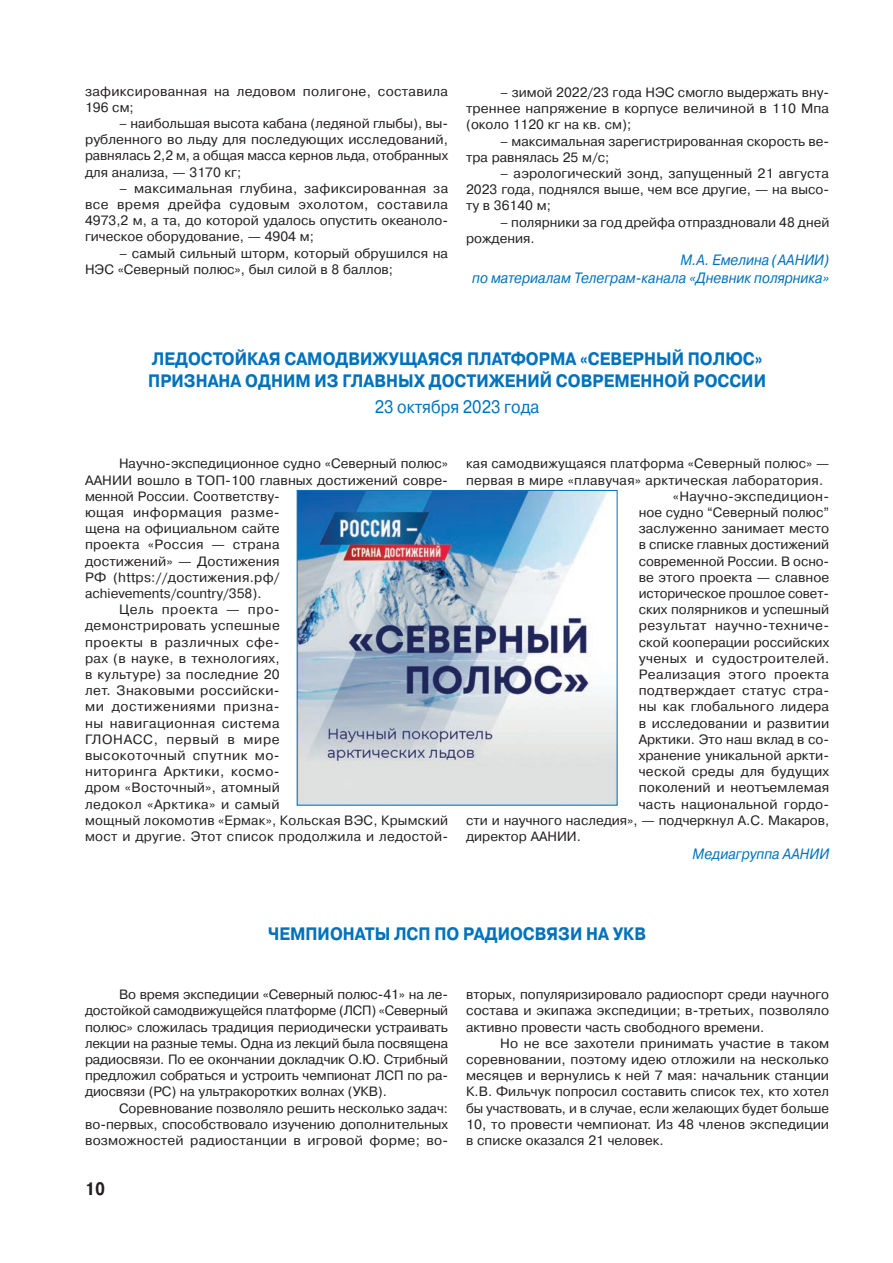
<style>
.page{position:relative;width:893px;height:1263px;background:#fff}
.page>*{position:absolute;margin:0;border:0;box-sizing:border-box;transform-origin:0 0}
.Заголовок_12_Прописн{font:700 18px/21.6px "Pragmatica C";color:#0072bc;scale:.9 1}
.Заголовок_12_Прописн-2{font:18px "Pragmatica C";color:#0072bc;scale:.9 1}
.t1{font:700 18px "Pragmatica Cond C";color:#231f20}
.Автор{font:italic 15px/18px "Pragmatica C";color:#0072bc;text-align:right;scale:.9 1}
.Основной_текст{font:13.5px/16.2px "Pragmatica C";letter-spacing:.005em;color:#231f20;text-align:justify}
.Основной_текст-2{font:13.5px/16.2px "Pragmatica C";letter-spacing:.025em;color:#231f20}
.Основной_текст-3{font:13.5px "Pragmatica C";letter-spacing:.03em;color:#231f20}
</style>
<div class="page">
<img style="left:299px;top:492px;width:316px;height:311px">
<div style="left:297px;top:490px;width:320px;height:315px;border:1px solid #0072bc"></div>
<p class="Основной_текст" style="left:85px;top:83px;width:365px">зафиксированная на ледовом полигоне, составила<br>196 см;</p>
<p class="Основной_текст" style="left:85px;top:115px;width:365px;text-indent:34px">– наибольшая высота кабана (ледяной глыбы), вы&shy;рубленного во льду для последующих исследований, равнялась 2,2 м, а общая масса кернов льда, отобранных для анализа, — 3170 кг;</p>
<p class="Основной_текст" style="left:85px;top:180px;width:365px;text-indent:34px">– максимальная глубина, зафиксированная за все время дрейфа судовым эхолотом, составила 4973,2 м, а та, до которой удалось опустить океаноло&shy;гическое оборудование, — 4904 м;</p>
<p class="Основной_текст" style="left:85px;top:245px;width:365px;text-indent:34px">– самый сильный шторм, который обрушился на<br>НЭС «Северный полюс», был силой в 8 баллов;</p>
<p class="Основной_текст" style="left:466px;top:84px;width:365px;text-indent:34px">– зимой 2022/23 года НЭС смогло выдержать вну&shy;треннее напряжение в корпусе величиной в 110 Мпа (около 1120 кг на кв. см);</p>
<p class="Основной_текст" style="left:466px;top:133px;width:365px;text-indent:34px">– максимальная зарегистрированная скорость ве&shy;тра равнялась 25 м/с;</p>
<p class="Основной_текст" style="left:466px;top:165px;width:365px;text-indent:34px">– аэрологический зонд, запущенный 21 августа 2023 года, поднялся выше, чем все другие, — на высо&shy;ту в 36140 м;</p>
<p class="Основной_текст" style="left:466px;top:214px;width:365px;text-indent:34px">– полярники за год дрейфа отпраздновали 48 дней рождения.</p>
<p class="Автор" style="left:472px;top:251px;width:398px">М.А. Емелина (ААНИИ)<br>по материалам Телеграм-канала «Дневник полярника»</p>
<p class="Заголовок_12_Прописн" style="left:148px;top:349px;width:688px">ЛЕДОСТОЙКАЯ САМОДВИЖУЩАЯСЯ ПЛАТФОРМА «СЕВЕРНЫЙ ПОЛЮС»<br>ПРИЗНАНА ОДНИМ ИЗ ГЛАВНЫХ ДОСТИЖЕНИЙ СОВРЕМЕННОЙ РОССИИ</p>
<p class="Заголовок_12_Прописн-2" style="left:375px;top:397px;width:185px">23 октября 2023 года</p>
<p class="Основной_текст" style="left:85px;top:456px;width:365px;text-align:left;text-indent:34px">Научно-экспедиционное судно «Северный полюс»<br>ААНИИ вошло в ТОП-100 главных достижений совре&shy;менной России. Соответству-<br>ющая информация разме-<br>щена на официальном сайте<br>проекта «Россия — страна<br>достижений» — Достижения<br>РФ (https://достижения.рф/ achievements/country/358).</p>
<p class="Основной_текст-2" style="left:85px;top:601px;width:365px;text-indent:34px">Цель проекта — про-<br>демонстрировать успешные<br>проекты в различных сфе-<br>рах (в науке, в технологиях,<br>в культуре) за последние 20<br>лет. Знаковыми российски-<br>ми достижениями призна-<br>ны навигационная система<br>ГЛОНАСС, первый в мире<br>высокоточный спутник мо-<br>ниторинга Арктики, космо-<br>дром «Восточный», атомный<br>ледокол «Арктика» и самый<br>мощный локомотив «Ермак», Кольская ВЭС, Крымский мост и другие. Этот список продолжила и ледостой-</p>
<p class="Основной_текст" style="left:466px;top:456px;width:365px">кая самодвижущаяся платформа «Северный полюс» — первая в мире «плавучая» арктическая лаборатория.</p>
<p class="Основной_текст" style="left:673px;top:488px;width:158px">«Научно-экспедицион-</p>
<p class="Основной_текст" style="left:639px;top:504px;width:192px">ное судно “Северный полюс”</p>
<p class="Основной_текст" style="left:639px;top:520px;width:192px">заслуженно занимает место</p>
<p class="Основной_текст" style="left:639px;top:537px;width:192px">в списке главных достижений</p>
<p class="Основной_текст" style="left:639px;top:553px;width:192px">современной России. В осно-</p>
<p class="Основной_текст" style="left:639px;top:569px;width:192px">ве этого проекта — славное</p>
<p class="Основной_текст" style="left:639px;top:585px;width:192px">историческое прошлое совет-</p>
<p class="Основной_текст" style="left:639px;top:601px;width:192px">ских полярников и успешный</p>
<p class="Основной_текст-3" style="left:639px;top:618px;width:192px">результат научно-техниче-</p>
<p class="Основной_текст" style="left:639px;top:634px;width:192px">ской кооперации российских</p>
<p class="Основной_текст-3" style="left:639px;top:651px;width:192px">ученых и судостроителей.</p>
<p class="Основной_текст-2" style="left:639px;top:666px;width:192px">Реализация этого проекта</p>
<p class="Основной_текст" style="left:639px;top:682px;width:192px">подтверждает статус стра-</p>
<p class="Основной_текст" style="left:639px;top:699px;width:192px">ны как глобального лидера</p>
<p class="Основной_текст" style="left:639px;top:715px;width:192px">в исследовании и развитии</p>
<p class="Основной_текст" style="left:639px;top:731px;width:192px">Арктики. Это наш вклад в со-</p>
<p class="Основной_текст" style="left:639px;top:747px;width:192px">хранение уникальной аркти-</p>
<p class="Основной_текст" style="left:639px;top:763px;width:192px">ческой среды для будущих</p>
<p class="Основной_текст" style="left:639px;top:780px;width:192px">поколений и неотъемлемая</p>
<p class="Основной_текст" style="left:639px;top:796px;width:192px">часть национальной гордо-</p>
<p class="Основной_текст" style="left:466px;top:812px;width:365px">сти и научного наследия», — подчеркнул А.С. Макаров,</p>
<p class="Основной_текст" style="left:466px;top:828px;width:116px">директор ААНИИ.</p>
<p class="Автор" style="left:693px;top:845px;width:153px">Медиагруппа ААНИИ</p>
<p class="Заголовок_12_Прописн" style="left:268px;top:923px;width:421px">ЧЕМПИОНАТЫ ЛСП ПО РАДИОСВЯЗИ НА УКВ</p>
<p class="Основной_текст" style="left:85px;top:986px;width:365px;text-indent:34px">Во время экспедиции «Северный полюс-41» на ле&shy;достойкой самодвижущейся платформе (ЛСП) «Северный полюс» сложилась традиция периодически устраивать лекции на разные темы. Одна из лекций была посвящена радиосвязи. По ее окончании докладчик О.Ю. Стрибный предложил собраться и устроить чемпионат ЛСП по ра&shy;диосвязи (РС) на ультракоротких волнах (УКВ).</p>
<p class="Основной_текст" style="left:85px;top:1100px;width:365px;text-indent:34px">Соревнование позволяло решить несколько задач: во-первых, способствовало изучению дополнительных возможностей радиостанции в игровой форме; во-</p>
<h1 class="t1" style="left:85px;top:1178px;width:21px">10</h1>
<p class="Основной_текст" style="left:466px;top:986px;width:365px">вторых, популяризировало радиоспорт среди научного состава и экипажа экспедиции; в-третьих, позволяло активно провести часть свободного времени.</p>
<p class="Основной_текст" style="left:466px;top:1035px;width:365px;text-indent:34px">Но не все захотели принимать участие в таком соревновании, поэтому идею отложили на несколько месяцев и вернулись к ней 7 мая: начальник станции К.В. Фильчук попросил составить список тех, кто хотел бы участвовать, и в случае, если желающих будет больше 10, то провести чемпионат. Из 48 членов экспедиции в списке оказался 21 человек.</p>
</div>
